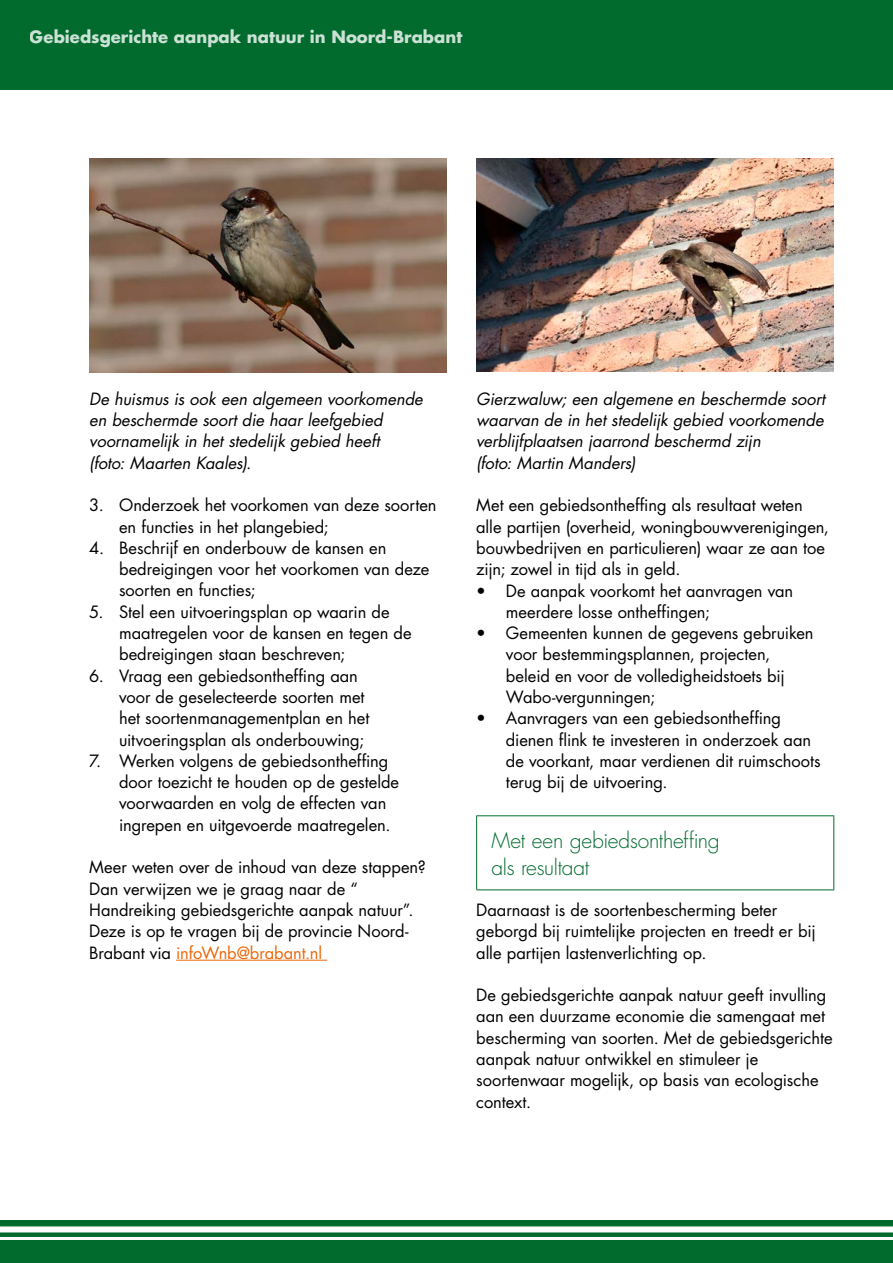
<style>
.page{position:relative;width:893px;height:1263px;background:#fff}
.page>*{position:absolute;margin:0;border:0;box-sizing:border-box;transform-origin:0 0}
.t1{font:300 21px/27px "Futura Std";letter-spacing:-.015em;color:#006b2d}
.t2{font:16.5px/21.3px "Futura Std";color:#000}
.t3{font:italic 16.5px/21.3px "Futura Std";letter-spacing:-.005em;color:#000}
.t4{font:700 16.5px "Futura Std";color:#fff}
.s1{color:#ec6608}
</style>
<div class="page">
<div style="left:0;top:0;width:893px;height:89px;background:#006b2d"></div>
<div style="left:0;top:1220px;width:893px;height:43px;background:#006b2d"></div>
<hr style="left:176px;top:960px;width:151px;height:1px;background:#ec6608">
<hr style="left:476px;top:815px;width:358px;height:1px;background:#006b2d">
<hr style="left:476px;top:816px;width:1px;height:73px;background:#006b2d">
<hr style="left:833px;top:816px;width:1px;height:73px;background:#006b2d">
<hr style="left:476px;top:889px;width:358px;height:1px;background:#006b2d">
<div style="left:0;top:1226px;width:893px;height:6px;background:#fff"></div>
<hr style="left:0;top:1237px;width:893px;height:3px;background:#fff">
<img style="left:89px;top:158px;width:357px;height:214px">
<img style="left:476px;top:158px;width:357px;height:214px">
<p class="t4" style="left:30px;top:26px;width:434px">Gebiedsgerichte aanpak natuur in Noord-Brabant</p>
<p class="t3" style="left:89px;top:388px;width:335px">De huismus is ook een algemeen voorkomende en beschermde soort die haar leefgebied voornamelijk in het stedelijk gebied heeft<br>(foto: Maarten Kaales).</p>
<p class="t3" style="left:476px;top:388px;width:350px">Gierzwaluw; een algemene en beschermde soort waarvan de in het stedelijk gebied voorkomende verblijfplaatsen jaarrond beschermd zijn<br>(foto: Martin Manders)</p>
<p class="t2" style="left:119px;top:495px;width:319px;text-indent:-30px">3. Onderzoek het voorkomen van deze soorten en functies in het plangebied;</p>
<p class="t2" style="left:119px;top:537px;width:312px;text-indent:-30px">4. Beschrijf en onderbouw de kansen en bedreigingen voor het voorkomen van deze soorten en functies;</p>
<p class="t2" style="left:119px;top:601px;width:294px;text-indent:-30px">5. Stel een uitvoeringsplan op waarin de maatregelen voor de kansen en tegen de bedreigingen staan beschreven;</p>
<p class="t2" style="left:119px;top:665px;width:252px;text-indent:-30px">6. Vraag een gebiedsontheffing aan voor de geselecteerde soorten met het soortenmanagementplan en het uitvoeringsplan als onderbouwing;</p>
<p class="t2" style="left:119px;top:750px;width:282px;text-indent:-30px">7. Werken volgens de gebiedsontheffing door toezicht te houden op de gestelde voorwaarden en volg de effecten van ingrepen en uitgevoerde maatregelen.</p>
<p class="t2" style="left:89px;top:857px;width:338px">Meer weten over de inhoud van deze stappen?<br>Dan verwijzen we je graag naar de “ Handreiking gebiedsgerichte aanpak natuur”.<br>Deze is op te vragen bij de provincie Noord-Brabant via <span class="s1">infoWnb@brabant.nl</span></p>
<p class="t2" style="left:476px;top:495px;width:354px">Met een gebiedsontheffing als resultaat weten alle partijen (overheid, woningbouwverenigingen, bouwbedrijven en particulieren) waar ze aan toe zijn; zowel in tijd als in geld.</p>
<p class="t2" style="left:506px;top:580px;width:289px;text-indent:-30px">• De aanpak voorkomt het aanvragen van meerdere losse ontheffingen;</p>
<p class="t2" style="left:506px;top:622px;width:309px;text-indent:-30px">• Gemeenten kunnen de gegevens gebruiken voor bestemmingsplannen, projecten, beleid en voor de volledigheidstoets bij Wabo-vergunningen;</p>
<p class="t2" style="left:506px;top:708px;width:316px;text-indent:-30px">• Aanvragers van een gebiedsontheffing dienen flink te investeren in onderzoek aan de voorkant, maar verdienen dit ruimschoots terug bij de uitvoering.</p>
<p class="t1" style="left:491px;top:827px;width:230px">Met een gebiedsontheffing als resultaat</p>
<p class="t2" style="left:476px;top:899px;width:341px">Daarnaast is de soortenbescherming beter geborgd bij ruimtelijke projecten en treedt er bij alle partijen lastenverlichting op.</p>
<p class="t2" style="left:476px;top:984px;width:358px">De gebiedsgerichte aanpak natuur geeft invulling aan een duurzame economie die samengaat met bescherming van soorten. Met de gebiedsgerichte aanpak natuur ontwikkel en stimuleer je soortenwaar mogelijk, op basis van ecologische context.</p>
</div>
